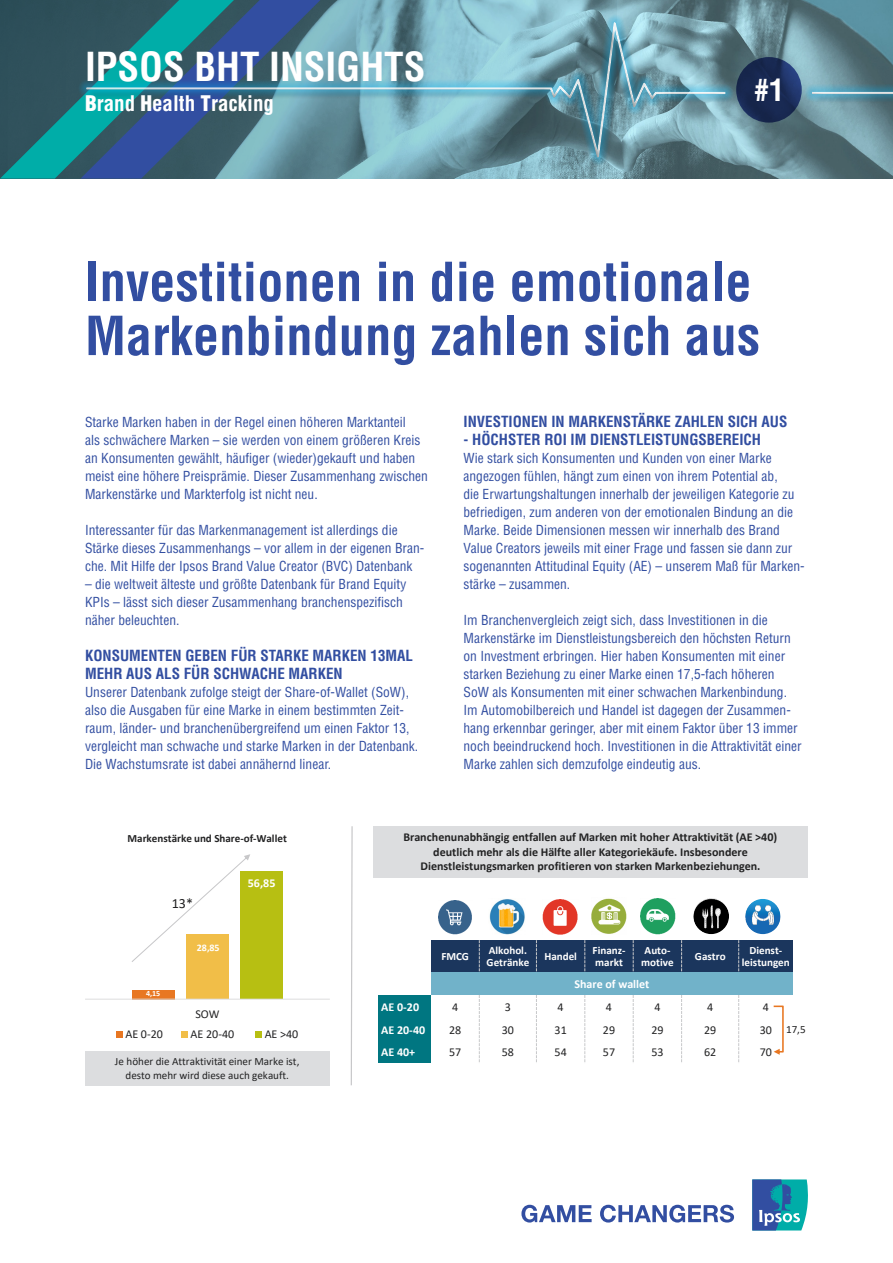
<style>
.page{position:relative;width:893px;height:1263px;background:#fff}
.page>*{position:absolute;margin:0;border:0;box-sizing:border-box;transform-origin:0 0}
.Body{font:700 condensed 52.5px/54px "Helvetica LT Std";color:#324ea1}
.t1{font:700 condensed 39px "Helvetica LT Std";color:#fff}
.t2{font:700 condensed 30px "Helvetica LT Std";color:#fff}
.t3{font:700 condensed 21px "Helvetica LT Std";color:#fff}
.Überschrift_Body{font:700 condensed 15px/18px "Helvetica LT Std";color:#324ea1}
.t4{font:14.1px "Calibri";color:#222223}
.Body-2{font:condensed 13.5px/18px "Helvetica LT Std";color:#324ea1}
.t5{font:700 12px/14.4px "Calibri";color:#222223;text-align:center}
.t6{font:12px "Calibri";letter-spacing:.005em;color:#222223}
.t7{font:700 12px "Calibri";color:#fff}
.t8{font:700 11.1px/12px "Calibri";color:#fff}
.t9{font:11.1px/13.2px "Calibri";color:#222223;text-align:center}
.t10{font:700 11.1px "Calibri";letter-spacing:-.005em;color:#222223}
.t11{font:700 10.05px "Calibri";color:#fff}
.t12{font:700 8.1px "Calibri";color:#fff}
.s1{font-weight:900}
</style>
<div class="page">
<svg style="left:350px;top:826px;width:3px;height:260px"></svg>
<div style="left:373px;top:826px;width:435px;height:51px;background:#dcdddf"></div>
<div style="left:132px;top:990px;width:43px;height:9px;background:#e87722"></div>
<div style="left:186px;top:934px;width:43px;height:65px;background:#f1be48"></div>
<div style="left:240px;top:871px;width:43px;height:128px;background:#b7bf12"></div>
<hr style="left:85px;top:999px;width:245px;height:1px;background:#ddddde">
<div style="left:116px;top:1031px;width:7px;height:7px;background:#e87722"></div>
<div style="left:181px;top:1031px;width:7px;height:7px;background:#f1be48"></div>
<div style="left:255px;top:1031px;width:7px;height:7px;background:#b7bf12"></div>
<svg style="left:132px;top:854px;width:118px;height:108px"></svg>
<div style="left:85px;top:1051px;width:245px;height:34px;background:#dcdddf"></div>
<div style="left:431px;top:940px;width:48px;height:32px;background:#1b365d"></div>
<div style="left:479px;top:940px;width:57px;height:32px;background:#1b365d"></div>
<div style="left:536px;top:940px;width:49px;height:32px;background:#1b365d"></div>
<div style="left:585px;top:940px;width:48px;height:32px;background:#1b365d"></div>
<div style="left:633px;top:940px;width:49px;height:32px;background:#1b365d"></div>
<div style="left:682px;top:940px;width:57px;height:32px;background:#1b365d"></div>
<div style="left:739px;top:940px;width:54px;height:32px;background:#1b365d"></div>
<div style="left:431px;top:972px;width:362px;height:23px;background:#71b2c9"></div>
<div style="left:378px;top:995px;width:53px;height:23px;background:#007681"></div>
<div style="left:378px;top:1018px;width:53px;height:22px;background:#007681"></div>
<div style="left:378px;top:1040px;width:53px;height:23px;background:#007681"></div>
<svg style="left:479px;top:940px;width:1px;height:32px"></svg>
<svg style="left:479px;top:995px;width:1px;height:68px"></svg>
<svg style="left:536px;top:940px;width:1px;height:32px"></svg>
<svg style="left:536px;top:995px;width:1px;height:68px"></svg>
<svg style="left:584px;top:940px;width:1px;height:32px"></svg>
<svg style="left:584px;top:995px;width:1px;height:67px"></svg>
<svg style="left:633px;top:940px;width:1px;height:32px"></svg>
<svg style="left:633px;top:995px;width:1px;height:68px"></svg>
<svg style="left:681px;top:940px;width:1px;height:32px"></svg>
<svg style="left:681px;top:995px;width:1px;height:68px"></svg>
<svg style="left:738px;top:940px;width:1px;height:32px"></svg>
<svg style="left:738px;top:995px;width:1px;height:68px"></svg>
<img style="left:591px;top:898px;width:35px;height:36px">
<img style="left:489px;top:899px;width:36px;height:35px">
<img style="left:439px;top:900px;width:33px;height:34px">
<img style="left:542px;top:900px;width:36px;height:34px">
<img style="left:641px;top:899px;width:35px;height:35px">
<img style="left:693px;top:898px;width:36px;height:36px;border-radius:18px">
<img style="left:745px;top:899px;width:35px;height:35px;border-radius:18px">
<svg style="left:774px;top:1005px;width:10px;height:50px"></svg>
<svg style="left:752px;top:1179px;width:56px;height:51px"></svg>
<svg style="left:521px;top:1205px;width:213px;height:17px"></svg>
<img style="left:617px;top:0;width:276px;height:179px">
<svg style="left:320px;top:0;width:297px;height:179px"></svg>
<svg style="left:0;top:0;width:320px;height:179px"></svg>
<div style="left:78px;top:14px;width:815px;height:152px;background:#00aeef;opacity:.86"></div>
<div style="left:85px;top:21px;width:808px;height:139px;background:#231f20;opacity:.75"></div>
<svg style="left:736px;top:57px;width:66px;height:66px;fill:#182851"></svg>
<p class="t1" style="left:85px;top:43px;width:342px">IPSOS BHT INSIGHTS</p>
<p class="t3" style="left:85px;top:91px;width:190px"><span class="s1">B</span>rand <span class="s1">H</span>ealth <span class="s1">T</span>racking</p>
<p class="t2" style="left:754px;top:71px;width:32px">#1</p>
<p class="Body" style="left:85px;top:255px;width:677px">Investitionen in die emotionale<br>Markenbindung zahlen sich aus</p>
<p class="Body-2" style="left:85px;top:413px;width:344px">Starke Marken haben in der Regel einen höheren Marktanteil<br>als schwächere Marken – sie werden von einem größeren Kreis an Konsumenten gewählt, häufiger (wieder)gekauft und haben meist eine höhere Preisprämie. Dieser Zusammenhang zwischen Markenstärke und Markterfolg ist nicht neu.</p>
<p class="Body-2" style="left:85px;top:521px;width:341px">Interessanter für das Markenmanagement ist allerdings die<br>Stärke dieses Zusammenhangs – vor allem in der eigenen Bran&shy;che. Mit Hilfe der Ipsos Brand Value Creator (BVC) Datenbank</p>
<p class="Body-2" style="left:85px;top:575px;width:323px">– die weltweit älteste und größte Datenbank für Brand Equity<br>KPIs – lässt sich dieser Zusammenhang branchenspezifisch näher beleuchten.</p>
<p class="Überschrift_Body" style="left:85px;top:646px;width:329px">KONSUMENTEN GEBEN FÜR STARKE MARKEN 13MAL<br>MEHR AUS ALS FÜR SCHWACHE MARKEN</p>
<p class="Body-2" style="left:85px;top:683px;width:335px">Unserer Datenbank zufolge steigt der Share-of-Wallet (SoW), also die Ausgaben für eine Marke in einem bestimmten Zeit&shy;raum, länder- und branchenübergreifend um einen Faktor 13, vergleicht man schwache und starke Marken in der Datenbank.<br>Die Wachstumsrate ist dabei annähernd linear.</p>
<p class="Überschrift_Body" style="left:463px;top:412px;width:325px">INVESTIONEN IN MARKENSTÄRKE ZAHLEN SICH AUS</p>
<p class="Überschrift_Body" style="left:463px;top:430px;width:299px">- HÖCHSTER ROI IM DIENSTLEISTUNGSBEREICH</p>
<p class="Body-2" style="left:463px;top:449px;width:343px">Wie stark sich Konsumenten und Kunden von einer Marke angezogen fühlen, hängt zum einen von ihrem Potential ab,<br>die Erwartungshaltungen innerhalb der jeweiligen Kategorie zu befriedigen, zum anderen von der emotionalen Bindung an die Marke. Beide Dimensionen messen wir innerhalb des Brand Value Creators jeweils mit einer Frage und fassen sie dann zur sogenannten Attitudinal Equity (AE) – unserem Maß für Marken&shy;stärke – zusammen.</p>
<p class="Body-2" style="left:463px;top:611px;width:340px">Im Branchenvergleich zeigt sich, dass Investitionen in die Markenstärke im Dienstleistungsbereich den höchsten Return on Investment erbringen. Hier haben Konsumenten mit einer starken Beziehung zu einer Marke einen 17,5-fach höheren SoW als Konsumenten mit einer schwachen Markenbindung.<br>Im Automobilbereich und Handel ist dagegen der Zusammen&shy;hang erkennbar geringer, aber mit einem Faktor über 13 immer noch beeindruckend hoch. Investitionen in die Attraktivität einer Marke zahlen sich demzufolge eindeutig aus.</p>
<p class="t10" style="left:128px;top:831px;width:161px">Markenstärke und Share-of-Wallet</p>
<p class="t4" style="left:172px;top:894px;width:23px">13*</p>
<p class="t11" style="left:197px;top:940px;width:24px">28,85</p>
<p class="t12" style="left:146px;top:987px;width:16px">4,15</p>
<p class="t6" style="left:195px;top:1006px;width:26px">SOW</p>
<p class="t7" style="left:248px;top:875px;width:29px">56,85</p>
<p class="t6" style="left:125px;top:1026px;width:39px">AE 0-20</p>
<p class="t6" style="left:191px;top:1026px;width:45px">AE 20-40</p>
<p class="t6" style="left:265px;top:1026px;width:35px">AE &gt;40</p>
<p class="t9" style="left:115px;top:1055px;width:186px">Je höher die Attraktivität einer Marke ist, desto mehr wird diese auch gekauft.</p>
<p class="t5" style="left:404px;top:830px;width:375px">Branchenunabhängig entfallen auf Marken mit hoher Attraktivität (AE &gt;40) deutlich mehr als die Hälfte aller Kategoriekäufe. Insbesondere<br>Dienstleistungsmarken profitieren von starken Markenbeziehungen.</p>
<p class="t8" style="left:441px;top:950px;width:29px">FMCG</p>
<p class="t8" style="left:487px;top:944px;width:44px">Alkohol.<br>Getränke</p>
<p class="t8" style="left:544px;top:950px;width:34px">Handel</p>
<p class="t8" style="left:593px;top:944px;width:34px">Finanz&shy;markt</p>
<p class="t8" style="left:641px;top:944px;width:34px;text-align:center">Auto&shy;motive</p>
<p class="t8" style="left:695px;top:950px;width:32px">Gastro</p>
<p class="t8" style="left:742px;top:944px;width:49px;text-align:center">Dienst&shy;leistungen</p>
<p class="t7" style="left:574px;top:975px;width:76px">Share of wallet</p>
<p class="t7" style="left:381px;top:998px;width:40px">AE 0-20</p>
<p class="t6" style="left:452px;top:998px;width:8px">4</p>
<p class="t6" style="left:505px;top:998px;width:8px">3</p>
<p class="t6" style="left:558px;top:998px;width:8px">4</p>
<p class="t6" style="left:606px;top:998px;width:8px">4</p>
<p class="t6" style="left:654px;top:998px;width:8px">4</p>
<p class="t6" style="left:707px;top:998px;width:8px">4</p>
<p class="t6" style="left:763px;top:998px;width:8px">4</p>
<p class="t7" style="left:381px;top:1021px;width:46px">AE 20-40</p>
<p class="t6" style="left:449px;top:1021px;width:14px">28</p>
<p class="t6" style="left:502px;top:1021px;width:14px">30</p>
<p class="t6" style="left:555px;top:1021px;width:14px">31</p>
<p class="t6" style="left:603px;top:1021px;width:14px">29</p>
<p class="t6" style="left:651px;top:1021px;width:14px">29</p>
<p class="t6" style="left:704px;top:1021px;width:14px">29</p>
<p class="t6" style="left:760px;top:1021px;width:14px">30</p>
<p class="t7" style="left:381px;top:1044px;width:36px">AE 40+</p>
<p class="t6" style="left:449px;top:1044px;width:14px">57</p>
<p class="t6" style="left:502px;top:1044px;width:14px">58</p>
<p class="t6" style="left:555px;top:1044px;width:14px">54</p>
<p class="t6" style="left:603px;top:1044px;width:14px">57</p>
<p class="t6" style="left:651px;top:1044px;width:14px">53</p>
<p class="t6" style="left:704px;top:1044px;width:14px">62</p>
<p class="t6" style="left:760px;top:1044px;width:14px">70</p>
<p class="t9" style="left:786px;top:1022px;width:21px">17,5</p>
</div>
